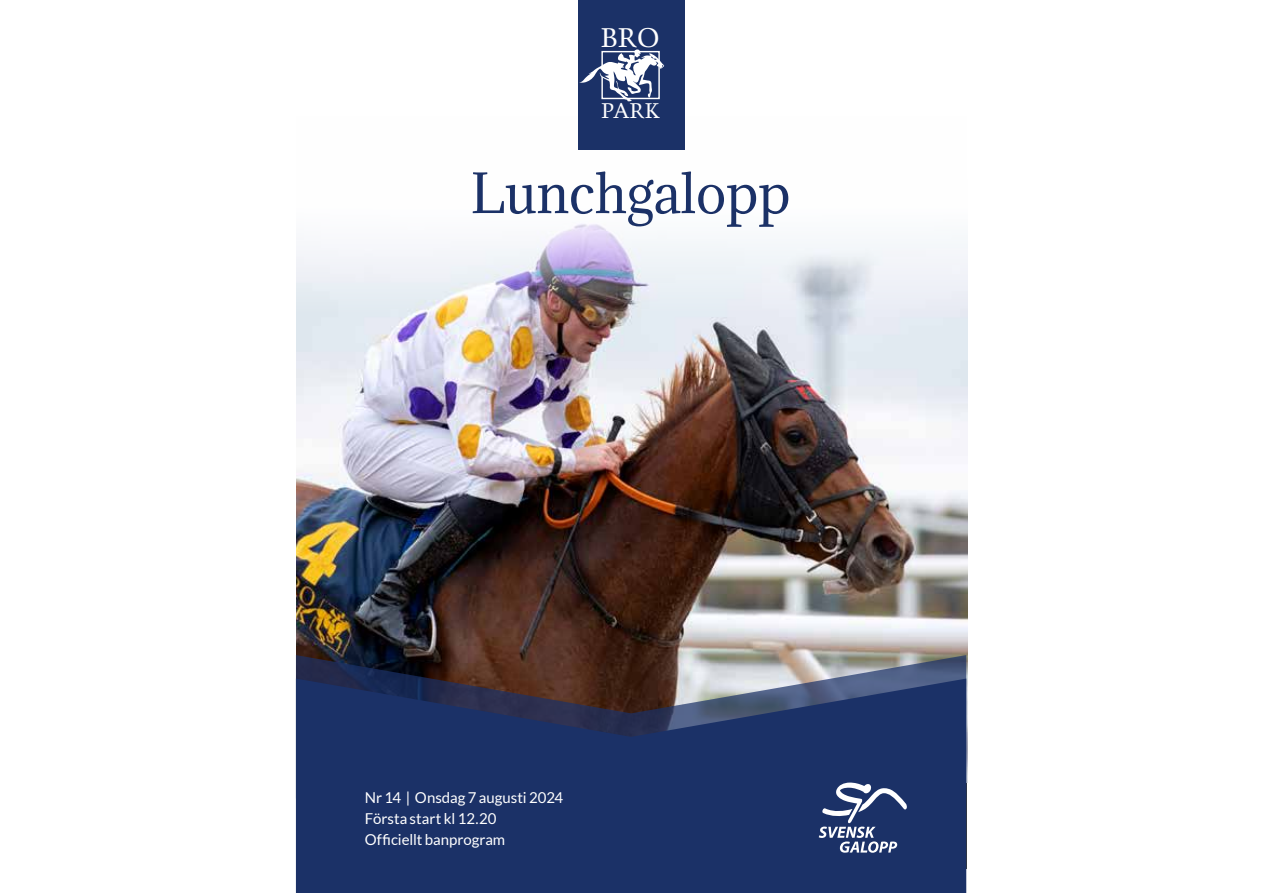
<style>
.page{position:relative;width:1263px;height:893px;background:#fff}
.page>*{position:absolute;margin:0;border:0;box-sizing:border-box;transform-origin:0 0}
.t1{font:51px "Adamina";color:#1b3167}
.t2{font:26.85px "Trump Mediaeval LT Std";color:#fff}
.t3{font:21.15px "Trump Mediaeval LT Std";color:#fff}
.t4{font:15px/21px "Lato";color:#fff}
</style>
<div class="page">
<img style="left:297px;top:224px;width:670px;height:559px">
<svg style="left:296px;top:655px;width:670px;height:24px;background:#655b5d"></svg>
<svg style="left:296px;top:679px;width:670px;height:214px;background:#223465"></svg>
<svg style="left:819px;top:782px;width:88px;height:71px"></svg>
<div style="left:578px;top:0;width:106px;height:149px;background:#1b3167"></div>
<svg style="left:579px;top:49px;width:85px;height:53px"></svg>
<h2 class="t2" style="left:601px;top:22px;width:60px">BRO</h2>
<h3 class="t3" style="left:601px;top:98px;width:60px">PARK</h3>
<h1 class="t1" style="left:470px;top:158px;width:322px">Lunchgalopp</h1>
<p class="t4" style="left:365px;top:787px;width:200px">Nr 14 | Onsdag 7 augusti 2024<br>Första start kl 12.20<br>Officiellt banprogram</p>
</div>
